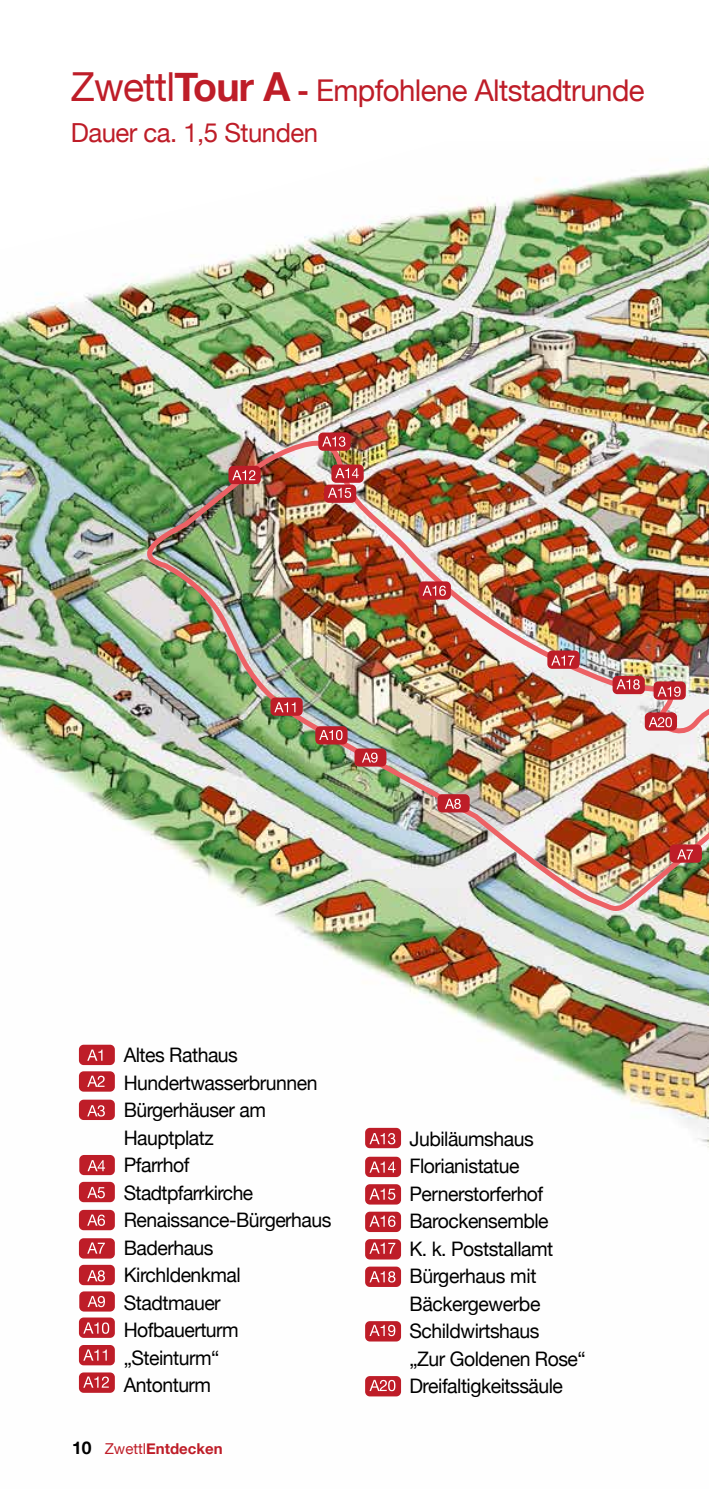
<style>
.page{position:relative;width:709px;height:1489px;background:#fff}
.page>*{position:absolute;margin:0;border:0;box-sizing:border-box;transform-origin:0 0}
.t1{font:30px "Helvetica Neue";letter-spacing:-.02em;color:#be1d28}
.t2{font:26.25px "Helvetica Neue";letter-spacing:-.02em;color:#be1d28}
.t3{font:20px/27.5px "Helvetica Neue";letter-spacing:-.025em;color:#000}
.t4{font:700 15px "Helvetica Neue";color:#be1d28}
.s1{font-size:40px}
.s2{font-weight:700;font-size:40px}
.s3{font-weight:700}
.s4{font-size:17.5px;color:#000}
.s5{font-weight:400}
</style>
<div class="page">
<img style="left:0;top:158px;width:709px;height:1239px">
<img style="left:121px;top:434px;width:588px;height:482px">
<svg style="left:365px;top:1375px;width:36px;height:21px"></svg>
<svg style="left:369px;top:1379px;width:26px;height:11px"></svg>
<svg style="left:365px;top:1320px;width:36px;height:21px"></svg>
<svg style="left:369px;top:1324px;width:26px;height:11px"></svg>
<div style="left:365px;top:1266px;width:36px;height:20px;background:#be1d28;border-radius:5px"></div>
<svg style="left:369px;top:1271px;width:26px;height:11px"></svg>
<div style="left:365px;top:1238px;width:36px;height:21px;background:#be1d28;border-radius:5px"></div>
<svg style="left:369px;top:1242px;width:26px;height:11px"></svg>
<div style="left:365px;top:1211px;width:36px;height:20px;background:#be1d28;border-radius:5px"></div>
<svg style="left:369px;top:1215px;width:26px;height:11px"></svg>
<div style="left:365px;top:1184px;width:36px;height:20px;background:#be1d28;border-radius:5px"></div>
<svg style="left:369px;top:1188px;width:26px;height:11px"></svg>
<div style="left:365px;top:1156px;width:36px;height:20px;background:#be1d28;border-radius:5px"></div>
<svg style="left:369px;top:1161px;width:26px;height:11px"></svg>
<div style="left:365px;top:1127px;width:36px;height:21px;background:#be1d28;border-radius:5px"></div>
<svg style="left:369px;top:1133px;width:26px;height:11px"></svg>
<div style="left:79px;top:1372px;width:36px;height:20px;background:#be1d28;border-radius:5px"></div>
<svg style="left:83px;top:1376px;width:26px;height:11px"></svg>
<div style="left:79px;top:1344px;width:36px;height:21px;background:#be1d28;border-radius:5px"></div>
<svg style="left:83px;top:1349px;width:24px;height:11px"></svg>
<div style="left:79px;top:1317px;width:36px;height:20px;background:#be1d28;border-radius:5px"></div>
<svg style="left:83px;top:1322px;width:26px;height:11px"></svg>
<div style="left:79px;top:1264px;width:36px;height:20px;background:#be1d28;border-radius:5px"></div>
<svg style="left:87px;top:1270px;width:18px;height:11px"></svg>
<div style="left:79px;top:1238px;width:36px;height:20px;background:#be1d28;border-radius:5px"></div>
<svg style="left:87px;top:1242px;width:18px;height:11px"></svg>
<div style="left:79px;top:1209px;width:36px;height:21px;background:#be1d28;border-radius:5px"></div>
<svg style="left:87px;top:1214px;width:18px;height:11px"></svg>
<div style="left:79px;top:1181px;width:36px;height:21px;background:#be1d28;border-radius:5px"></div>
<svg style="left:87px;top:1186px;width:18px;height:12px"></svg>
<div style="left:79px;top:1099px;width:36px;height:20px;background:#be1d28;border-radius:5px"></div>
<svg style="left:87px;top:1105px;width:18px;height:11px"></svg>
<div style="left:79px;top:1071px;width:36px;height:20px;background:#be1d28;border-radius:5px"></div>
<svg style="left:87px;top:1075px;width:18px;height:11px"></svg>
<div style="left:79px;top:1044px;width:36px;height:20px;background:#be1d28;border-radius:5px"></div>
<svg style="left:87px;top:1049px;width:15px;height:11px"></svg>
<div style="left:645px;top:712px;width:32px;height:18px;background:#be1d28;border-radius:5px"></div>
<svg style="left:648px;top:717px;width:24px;height:10px"></svg>
<div style="left:653px;top:681px;width:32px;height:18px;background:#be1d28;border-radius:5px"></div>
<svg style="left:657px;top:686px;width:23px;height:10px"></svg>
<div style="left:612px;top:676px;width:33px;height:18px;background:#be1d28;border-radius:5px"></div>
<svg style="left:616px;top:679px;width:23px;height:10px"></svg>
<div style="left:547px;top:650px;width:32px;height:18px;background:#be1d28;border-radius:5px"></div>
<svg style="left:551px;top:655px;width:23px;height:10px"></svg>
<div style="left:418px;top:581px;width:33px;height:18px;background:#be1d28;border-radius:5px"></div>
<svg style="left:423px;top:585px;width:23px;height:10px"></svg>
<div style="left:324px;top:484px;width:32px;height:19px;background:#be1d28;border-radius:5px"></div>
<svg style="left:328px;top:487px;width:23px;height:11px"></svg>
<div style="left:331px;top:464px;width:33px;height:19px;background:#be1d28;border-radius:5px"></div>
<svg style="left:335px;top:468px;width:23px;height:10px"></svg>
<div style="left:318px;top:432px;width:32px;height:19px;background:#be1d28;border-radius:5px"></div>
<svg style="left:322px;top:436px;width:23px;height:10px"></svg>
<div style="left:228px;top:466px;width:33px;height:18px;background:#be1d28;border-radius:5px"></div>
<svg style="left:232px;top:470px;width:23px;height:10px"></svg>
<div style="left:270px;top:697px;width:33px;height:18px;background:#be1d28;border-radius:5px"></div>
<svg style="left:274px;top:702px;width:21px;height:10px"></svg>
<div style="left:315px;top:726px;width:32px;height:18px;background:#be1d28;border-radius:5px"></div>
<svg style="left:319px;top:730px;width:23px;height:10px"></svg>
<div style="left:79px;top:1291px;width:36px;height:20px;background:#be1d28;border-radius:5px"></div>
<svg style="left:87px;top:1295px;width:18px;height:12px"></svg>
<div style="left:354px;top:748px;width:32px;height:18px;background:#be1d28;border-radius:5px"></div>
<svg style="left:362px;top:752px;width:15px;height:10px"></svg>
<div style="left:437px;top:794px;width:32px;height:18px;background:#be1d28;border-radius:5px"></div>
<svg style="left:445px;top:798px;width:16px;height:10px"></svg>
<div style="left:669px;top:844px;width:33px;height:18px;background:#be1d28;border-radius:5px"></div>
<svg style="left:677px;top:849px;width:16px;height:10px"></svg>
<div style="left:79px;top:1154px;width:36px;height:20px;background:#be1d28;border-radius:5px"></div>
<svg style="left:87px;top:1160px;width:18px;height:11px"></svg>
<h1 class="t1" style="left:71px;top:69px;width:575px"><span class="s1">Zwettl</span><span class="s2">Tour A</span> <span class="s3">-</span> Empfohlene Altstadtrunde</h1>
<h2 class="t2" style="left:71px;top:114px;width:249px">Dauer ca. 1,5 Stunden</h2>
<p class="t3" style="left:124px;top:1042px;width:209px">Altes Rathaus<br>Hundertwasserbrunnen<br>Bürgerhäuser am<br>Hauptplatz<br>Pfarrhof<br>Stadtpfarrkirche<br>Renaissance-Bürgerhaus<br>Baderhaus<br>Kirchldenkmal<br>Stadtmauer<br>Hofbauerturm „Steinturm“<br>Antonturm</p>
<p class="t4" style="left:72px;top:1436px;width:152px"><span class="s4">10</span> <span class="s5">Zwettl</span>Entdecken</p>
<p class="t4" style="left:115px;top:1436px;width:152px"><span class="s4">10</span> <span class="s5">Zwettl</span>Entdecken</p>
<p class="t3" style="left:409px;top:1125px;width:178px">Jubiläumshaus<br>Florianistatue<br>Pernerstorferhof<br>Barockensemble<br>K. k. Poststallamt<br>Bürgerhaus mit<br>Bäckergewerbe<br>Schildwirtshaus<br>„Zur Goldenen Rose“<br>Dreifaltigkeitssäule</p>
</div>
